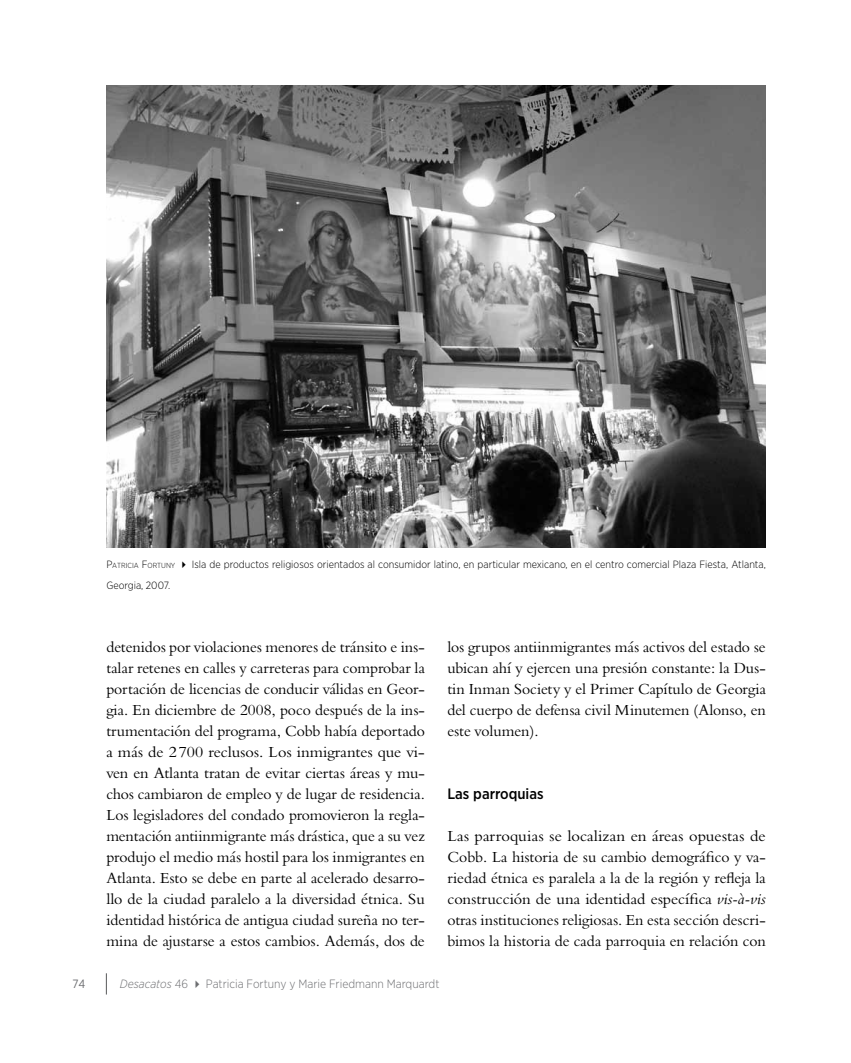
<style>
.page{position:relative;width:851px;height:1063px;background:#fff}
.page>*{position:absolute;margin:0;border:0;box-sizing:border-box;transform-origin:0 0}
.t1{font:15px/21px "Bergamo Std";letter-spacing:-.005em;color:#000;text-align:justify}
.t2{font:15px/21px "Bergamo Std";letter-spacing:-.005em;color:#000;text-align:justify;scale:1.05 1}
.t3{font:500 15px "Gotham Narrow";color:#000}
.t4{font:300 12px "Gotham Narrow";color:#6d6e71}
.t5{font:12px "Gotham Narrow";color:#6d6e71}
.t6{font:300 10.5px/21px "Gotham Narrow";color:#000}
.s1{font-style:inherit}
.s2{font-size:7.35px}
.s3{font-style:italic}
</style>
<div class="page">
<svg style="left:106px;top:973px;width:1px;height:22px"></svg>
<img style="left:106px;top:85px;width:659px;height:462px">
<p class="t6" style="left:106px;top:554px;width:661px"><span class="s1">P</span><span class="s2">ATRICIA</span> <span class="s1">F</span><span class="s2">ORTUNY</span> ✔ Isla de productos religiosos orientados al consumidor latino, en particular mexicano, en el centro comercial Plaza Fiesta, Atlanta,<br>Georgia, 2007.</p>
<p class="t1" style="left:106px;top:637px;width:320px">detenidos por violaciones menores de tránsito e ins&shy;talar retenes en calles y carreteras para comprobar la portación de licencias de conducir válidas en Geor&shy;gia. En diciembre de 2008, poco después de la ins&shy;trumentación del programa, Cobb había deportado a más de 2700 reclusos. Los inmigrantes que vi&shy;ven en Atlanta tratan de evitar ciertas áreas y mu&shy;chos cambiaron de empleo y de lugar de residencia.<br>Los legisladores del condado promovieron la regla&shy;mentación antiinmigrante más drástica, que a su vez produjo el medio más hostil para los inmigrantes en Atlanta. Esto se debe en parte al acelerado desarro&shy;llo de la ciudad paralelo a la diversidad étnica. Su identidad histórica de antigua ciudad sureña no ter&shy;mina de ajustarse a estos cambios. Además, dos de</p>
<p class="t1" style="left:447px;top:637px;width:320px">los grupos antiinmigrantes más activos del estado se ubican ahí y ejercen una presión constante: la Dus&shy;tin Inman Society y el Primer Capítulo de Georgia del cuerpo de defensa civil Minutemen (Alonso, en este volumen).</p>
<p class="t3" style="left:447px;top:784px;width:98px">Las parroquias</p>
<p class="t2" style="left:447px;top:826px;width:305px">Las parroquias se localizan en áreas opuestas de Cobb. La historia de su cambio demográfico y va&shy;riedad étnica es paralela a la de la región y refleja la construcción de una identidad específica <span class="s3">vis-à-vis </span>otras instituciones religiosas. En esta sección descri&shy;bimos la historia de cada parroquia en relación con</p>
<p class="t5" style="left:72px;top:976px;width:15px">74</p>
<p class="t4" style="left:120px;top:976px;width:321px"><span class="s3">Desacatos</span> 46 ✔ Patricia Fortuny y Marie Friedmann Marquardt</p>
</div>
